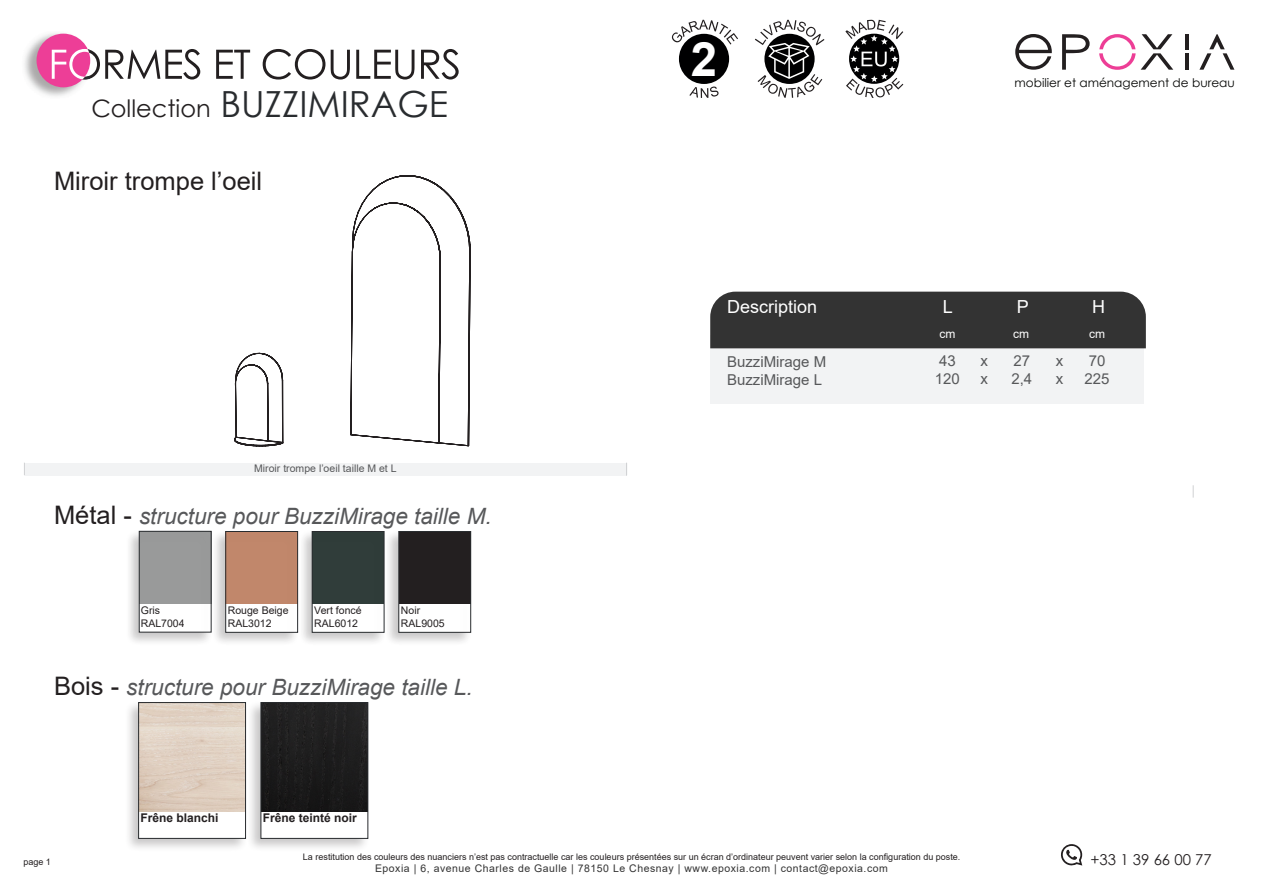
<style>
.page{position:relative;width:1263px;height:893px;background:#fff}
.page>*{position:absolute;margin:0;border:0;box-sizing:border-box;transform-origin:0 0}
.t1{font:700 47.4px "Arial";color:#fff}
.t2{font:36px "Century Gothic";color:#292c2f}
.t3{font:25.5px "Arial";color:#231f20}
.t4{font:italic 22.5px "Arial";color:#57585a}
.t5{font:18px "Arial";color:#fff}
.t6{font:15px "Arial";color:#57585a}
.t7{font:15px "Century Gothic";color:#231f20}
.t8{font:12px "Century Gothic";color:#040503}
.t9{font:700 12px "Arial";color:#231f20}
.t10{font:12px "Arial";color:#fff}
.t11{font:10.5px "Arial";letter-spacing:.05em;color:#333}
.t12{font:10.5px/12.6px "Arial";color:#231f20}
.t13{font:10.5px "Arial";color:#57585a}
.t14{font:9px "Arial";color:#231f20}
.s1{font-size:24px;color:#231f20}
.s2{font-style:normal;font-size:25.5px;color:#231f20}
</style>
<div class="page">
<svg style="left:755px;top:20px;width:69px;height:78px"></svg>
<svg style="left:845px;top:20px;width:58px;height:78px"></svg>
<div style="left:679px;top:34px;width:50px;height:50px;background:#000001;border-radius:50%"></div>
<svg style="left:672px;top:20px;width:66px;height:25px"></svg>
<svg style="left:689px;top:86px;width:30px;height:12px"></svg>
<svg style="left:1061px;top:844px;width:22px;height:22px"></svg>
<svg style="left:1015px;top:34px;width:37px;height:36px"></svg>
<svg style="left:1199px;top:34px;width:35px;height:36px"></svg>
<svg style="left:1185px;top:53px;width:3px;height:17px"></svg>
<svg style="left:1185px;top:34px;width:3px;height:15px"></svg>
<svg style="left:1141px;top:34px;width:32px;height:36px"></svg>
<svg style="left:1062px;top:34px;width:27px;height:36px"></svg>
<svg style="left:1099px;top:34px;width:36px;height:36px"></svg>
<svg style="left:216px;top:50px;width:34px;height:29px"></svg>
<svg style="left:263px;top:49px;width:62px;height:31px"></svg>
<svg style="left:331px;top:50px;width:19px;height:30px"></svg>
<svg style="left:356px;top:50px;width:58px;height:30px"></svg>
<svg style="left:421px;top:49px;width:38px;height:31px"></svg>
<img style="left:24px;top:33px;width:64px;height:63px">
<div style="left:37px;top:34px;width:53px;height:53px;background:#ed3e97;border-radius:50%"></div>
<svg style="left:52px;top:49px;width:148px;height:31px"></svg>
<div style="left:710px;top:336px;width:434px;height:68px;background:#f2f3f4"></div>
<div style="left:710px;top:292px;width:436px;height:56px;background:#333"></div>
<div style="left:24px;top:463px;width:602px;height:13px;background:#f2f3f4"></div>
<svg style="left:1193px;top:485px;width:1px;height:13px"></svg>
<svg style="left:24px;top:463px;width:1px;height:12px"></svg>
<svg style="left:626px;top:463px;width:1px;height:13px"></svg>
<svg style="left:234px;top:352px;width:50px;height:95px"></svg>
<hr style="left:235px;top:381px;width:1px;height:56px;background:#231f20">
<svg style="left:350px;top:175px;width:121px;height:272px"></svg>
<div style="left:124px;top:700px;width:124px;height:153px;background:#231f20;opacity:.25"></div>
<div style="left:139px;top:702px;width:107px;height:136px;background:#fff"></div>
<div style="left:247px;top:700px;width:123px;height:153px;background:#231f20;opacity:.25"></div>
<div style="left:261px;top:702px;width:107px;height:136px;background:#fff"></div>
<img style="left:140px;top:704px;width:104px;height:107px">
<img style="left:263px;top:704px;width:103px;height:107px">
<div style="left:138px;top:702px;width:108px;height:137px;border:1px solid #292c2f"></div>
<div style="left:261px;top:702px;width:107px;height:137px;border:1px solid #292c2f"></div>
<div style="left:125px;top:529px;width:88px;height:118px;background:#231f20;opacity:.25"></div>
<div style="left:139px;top:531px;width:72px;height:101px;border:1px solid #292c2f"></div>
<div style="left:211px;top:529px;width:89px;height:118px;background:#231f20;opacity:.25"></div>
<div style="left:225px;top:531px;width:73px;height:101px;border:1px solid #292c2f"></div>
<div style="left:298px;top:529px;width:88px;height:118px;background:#231f20;opacity:.25"></div>
<div style="left:312px;top:531px;width:72px;height:101px;border:1px solid #292c2f"></div>
<div style="left:384px;top:529px;width:89px;height:118px;background:#231f20;opacity:.25"></div>
<div style="left:399px;top:531px;width:72px;height:101px;border:1px solid #292c2f"></div>
<h2 class="t2" style="left:91px;top:78px;width:358px"><span class="s1">Collection</span> BUZZIMIRAGE</h2>
<p class="t3" style="left:54px;top:163px;width:210px">Miroir trompe l’oeil</p>
<p class="t13" style="left:254px;top:461px;width:144px">Miroir trompe l’oeil taille M et L</p>
<p class="t4" style="left:54px;top:501px;width:439px"><span class="s2">Métal -</span> structure pour BuzziMirage taille M.</p>
<p class="t12" style="left:141px;top:604px;width:45px">Gris<br>RAL7004</p>
<p class="t12" style="left:228px;top:604px;width:62px">Rouge Beige<br>RAL3012</p>
<p class="t12" style="left:314px;top:604px;width:49px">Vert foncé<br>RAL6012</p>
<p class="t12" style="left:401px;top:604px;width:45px">Noir<br>RAL9005</p>
<p class="t4" style="left:54px;top:673px;width:420px"><span class="s2">Bois -</span> structure pour BuzziMirage taille L.</p>
<p class="t9" style="left:141px;top:809px;width:80px">Frêne blanchi</p>
<p class="t9" style="left:263px;top:809px;width:96px">Frêne teinté noir</p>
<h1 class="t1" style="left:691px;top:26px;width:28px">2</h1>
<h3 class="t8" style="left:1014px;top:74px;width:222px">mobilier et aménagement de bureau</h3>
<p class="t5" style="left:727px;top:294px;width:92px">Description</p>
<p class="t5" style="left:943px;top:294px;width:12px">L</p>
<p class="t5" style="left:1017px;top:294px;width:14px">P</p>
<p class="t5" style="left:1092px;top:294px;width:14px">H</p>
<p class="t10" style="left:939px;top:325px;width:17px">cm</p>
<p class="t6" style="left:939px;top:351px;width:18px">43</p>
<p class="t6" style="left:935px;top:369px;width:27px">120</p>
<p class="t10" style="left:1013px;top:325px;width:17px">cm</p>
<p class="t10" style="left:1089px;top:325px;width:17px">cm</p>
<p class="t6" style="left:1013px;top:351px;width:18px">27</p>
<p class="t6" style="left:1011px;top:369px;width:22px">2,4</p>
<p class="t6" style="left:1089px;top:351px;width:18px">70</p>
<p class="t6" style="left:1084px;top:369px;width:27px">225</p>
<p class="t6" style="left:727px;top:351px;width:101px">BuzziMirage M</p>
<p class="t6" style="left:727px;top:369px;width:97px">BuzziMirage L</p>
<p class="t6" style="left:980px;top:351px;width:9px">x</p>
<p class="t6" style="left:980px;top:369px;width:9px">x</p>
<p class="t6" style="left:1056px;top:351px;width:9px">x</p>
<p class="t6" style="left:1056px;top:369px;width:9px">x</p>
<p class="t14" style="left:303px;top:851px;width:659px">La restitution des couleurs des nuanciers n’est pas contractuelle car les couleurs présentées sur un écran d’ordinateur peuvent varier selon la configuration du poste.</p>
<p class="t14" style="left:23px;top:855px;width:29px">page 1</p>
<h3 class="t7" style="left:1090px;top:849px;width:123px">+33 1 39 66 00 77</h3>
<p class="t11" style="left:375px;top:861px;width:514px">Epoxia | 6, avenue Charles de Gaulle | 78150 Le Chesnay | www.epoxia.com | contact@epoxia.com</p>
</div>
